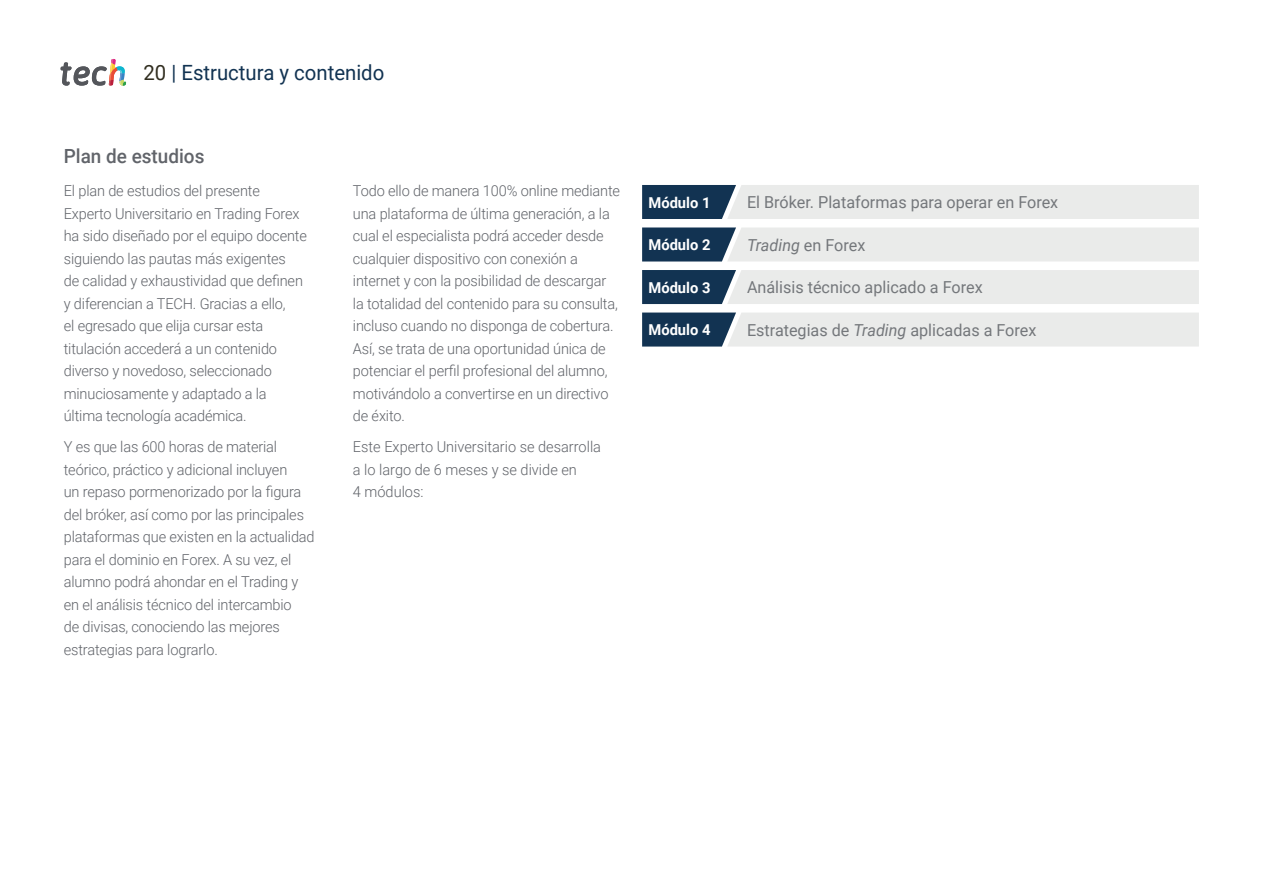
<style>
.page{position:relative;width:1263px;height:893px;background:#fff}
.page>*{position:absolute;margin:0;border:0;box-sizing:border-box;transform-origin:0 0}
.t1{font:21px "Roboto";color:#123352}
.t2{font:500 19.5px "Roboto";color:#61646a}
.t3{font:16.5px "Roboto";color:#74777b}
.t4{font:italic 16.5px "Roboto";color:#74777b}
.t5{font:300 15px/22.5px "Roboto";letter-spacing:-.01em;color:#61646a}
.t6{font:700 15px "Roboto";color:#fff}
.s1{color:#312e20}
.s2{font-style:normal}
.s3{font-style:italic}
</style>
<div class="page">
<svg style="left:642px;top:185px;width:557px;height:34px;background:#c8ced2"></svg>
<svg style="left:642px;top:270px;width:557px;height:34px;background:#c8ced2"></svg>
<svg style="left:642px;top:313px;width:557px;height:34px;background:#c9cfd3"></svg>
<svg style="left:642px;top:227px;width:557px;height:34px;background:#c9cfd3"></svg>
<svg style="left:61px;top:59px;width:65px;height:27px"></svg>
<h1 class="t1" style="left:144px;top:57px;width:242px"><span class="s1">20</span> | Estructura y contenido</h1>
<h2 class="t2" style="left:64px;top:143px;width:142px">Plan de estudios</h2>
<p class="t5" style="left:64px;top:179px;width:245px">El plan de estudios del presente Experto Universitario en Trading Forex ha sido diseñado por el equipo docente siguiendo las pautas más exigentes<br>de calidad y exhaustividad que definen y diferencian a TECH. Gracias a ello,<br>el egresado que elija cursar esta titulación accederá a un contenido diverso y novedoso, seleccionado minuciosamente y adaptado a la última tecnología académica.</p>
<p class="t5" style="left:64px;top:435px;width:252px">Y es que las 600 horas de material teórico, práctico y adicional incluyen<br>un repaso pormenorizado por la figura del bróker, así como por las principales plataformas que existen en la actualidad para el dominio en Forex. A su vez, el alumno podrá ahondar en el Trading y en el análisis técnico del intercambio<br>de divisas, conociendo las mejores estrategias para lograrlo.</p>
<p class="t5" style="left:353px;top:179px;width:269px">Todo ello de manera 100% online mediante una plataforma de última generación, a la cual el especialista podrá acceder desde cualquier dispositivo con conexión a internet y con la posibilidad de descargar la totalidad del contenido para su consulta, incluso cuando no disponga de cobertura.<br>Así, se trata de una oportunidad única de potenciar el perfil profesional del alumno, motivándolo a convertirse en un directivo de éxito.</p>
<p class="t5" style="left:353px;top:435px;width:250px">Este Experto Universitario se desarrolla a lo largo de 6 meses y se divide en<br>4 módulos:</p>
<p class="t6" style="left:648px;top:192px;width:63px">Módulo 1</p>
<p class="t6" style="left:648px;top:234px;width:63px">Módulo 2</p>
<p class="t6" style="left:648px;top:277px;width:63px">Módulo 3</p>
<p class="t6" style="left:648px;top:319px;width:63px">Módulo 4</p>
<p class="t3" style="left:747px;top:191px;width:313px">El Bróker. Plataformas para operar en Forex</p>
<p class="t4" style="left:747px;top:233px;width:120px">Trading <span class="s2">en Forex</span></p>
<p class="t3" style="left:747px;top:276px;width:237px">Análisis técnico aplicado a Forex</p>
<p class="t3" style="left:747px;top:318px;width:291px">Estrategias de <span class="s3">Trading</span> aplicadas a Forex</p>
</div>
